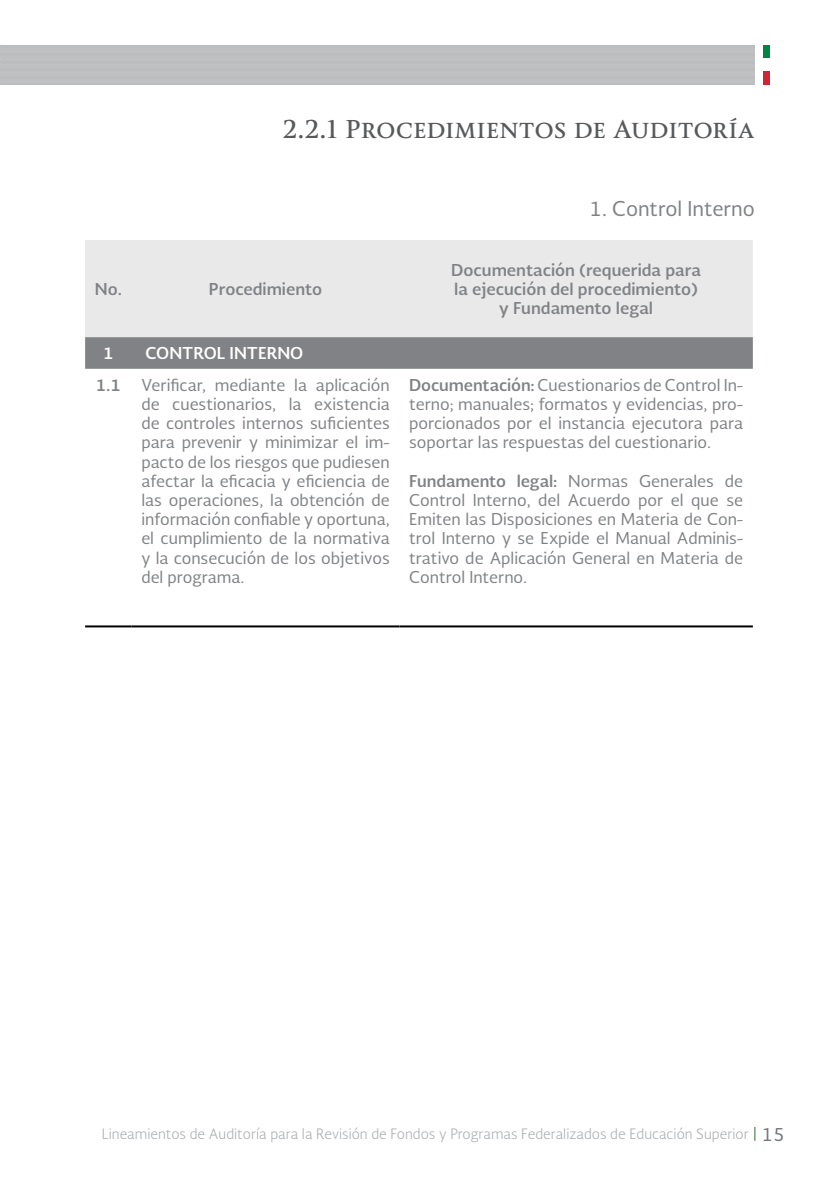
<style>
.page{position:relative;width:840px;height:1191px;background:#fff}
.page>*{position:absolute;margin:0;border:0;box-sizing:border-box;transform-origin:0 0}
.t1{font:700 24px "Soberana Titular";color:#58595b}
.t2{font:20px "Soberana Sans";color:#808285}
.t3{font:16px/19.2px "Soberana Sans";color:#808285;text-align:justify}
.t4{font:700 16px/19.2px "Soberana Sans";color:#808285;text-align:center}
.t5{font:700 16px "Soberana Sans";color:#fff}
.t6{font:300 14px "Soberana Sans";color:#a7a9ac}
.s1{font-weight:700}
.s2{font-weight:400;font-size:18px;color:#77787b}
</style>
<div class="page">
<div style="left:762px;top:45px;width:7px;height:13px;background:#008644"></div>
<div style="left:762px;top:72px;width:7px;height:13px;background:#cf2538"></div>
<div style="left:0;top:45px;width:754px;height:40px;background:#bfc0c2"></div>
<svg style="left:754px;top:1126px;width:1px;height:14px"></svg>
<div style="left:85px;top:240px;width:667px;height:97px;background:#e9e9ea"></div>
<div style="left:85px;top:337px;width:667px;height:32px;background:#808285"></div>
<hr style="left:85px;top:625px;width:47px;height:2px;background:#000">
<hr style="left:132px;top:625px;width:267px;height:2px;background:#000">
<hr style="left:399px;top:625px;width:353px;height:2px;background:#000">
<h1 class="t1" style="left:282px;top:114px;width:473px">2.2.1 Procedimientos de Auditoría</h1>
<p class="t4" style="left:95px;top:279px;width:29px">No.</p>
<p class="t4" style="left:209px;top:279px;width:115px">Procedimiento</p>
<p class="t2" style="left:588px;top:195px;width:167px">1. Control Interno</p>
<p class="t4" style="left:451px;top:259px;width:251px">Documentación (requerida para la ejecución del procedimiento) y Fundamento legal</p>
<p class="t5" style="left:103px;top:342px;width:12px">1</p>
<p class="t5" style="left:145px;top:342px;width:159px">CONTROL INTERNO</p>
<p class="t4" style="left:96px;top:374px;width:27px">1.1</p>
<p class="t3" style="left:141px;top:375px;width:250px">Verificar, mediante la aplicación de cuestionarios, la existencia de controles internos suficientes para prevenir y minimizar el im&shy;pacto de los riesgos que pudiesen afectar la eficacia y eficiencia de las operaciones, la obtención de información confiable y oportuna, el cumplimiento de la normativa y la consecución de los objetivos del programa.</p>
<p class="t3" style="left:409px;top:375px;width:335px"><span class="s1">Documentación:</span> Cuestionarios de Control In&shy;terno; manuales; formatos y evidencias, pro&shy;porcionados por el instancia ejecutora para soportar las respuestas del cuestionario.</p>
<p class="t3" style="left:409px;top:471px;width:335px"><span class="s1">Fundamento legal:</span> Normas Generales de Control Interno, del Acuerdo por el que se Emiten las Disposiciones en Materia de Con&shy;trol Interno y se Expide el Manual Adminis&shy;trativo de Aplicación General en Materia de Control Interno.</p>
<p class="t6" style="left:102px;top:1125px;width:684px">Lineamientos de Auditoría para la Revisión de Fondos y Programas Federalizados de Educación Superior <span class="s2">15</span></p>
</div>
